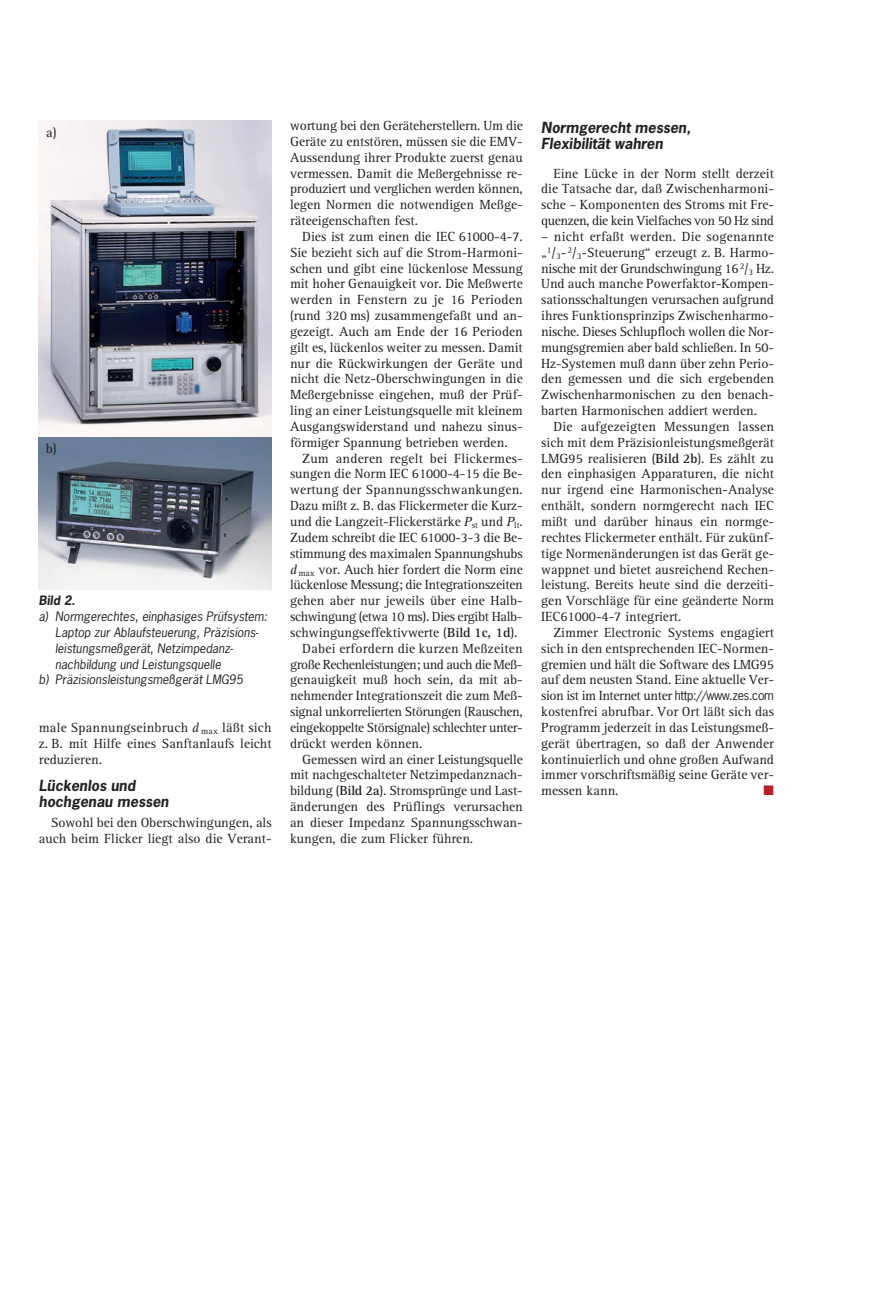
<style>
.page{position:relative;width:893px;height:1293px;background:#fff}
.page>*{position:absolute;margin:0;border:0;box-sizing:border-box;transform-origin:0 0}
.t1{font:italic 700 14.4px/15.9px "News Gothic";color:#231f20}
.t2{font:13.65px/15.9px "VDE Rotis Plain";color:#231f20;text-align:justify}
.t3{font:13.65px "VDE Rotis Plain";letter-spacing:-.03em;color:#231f20}
.t4{font:13.65px "VDE Rotis Plain";letter-spacing:-.025em;color:#231f20}
.t5{font:13.65px "VDE Rotis Plain";letter-spacing:-.02em;color:#231f20}
.t6{font:13.65px "Zapf Dingbats";color:#b62024}
.t7{font:italic 12.3px "News Gothic";color:#231f20}
.t8{font:italic 700 12.3px "News Gothic";color:#231f20}
.s1{font-family:"VDE Rotis";font-style:italic}
.s2{font-family:"VDE Rotis";font-weight:700}
.s3{font-family:"News Gothic";font-size:12.3px}
</style>
<div class="page">
<img style="left:39px;top:120px;width:232px;height:317px">
<svg style="left:39px;top:437px;width:232px;height:152px;background:#7e8995"></svg>
<p class="t2" style="left:46px;top:126px;width:12px">a)</p>
<p class="t2" style="left:46px;top:442px;width:12px">b)</p>
<p class="t8" style="left:39px;top:596px;width:38px">Bild 2.</p>
<p class="t7" style="left:39px;top:611px;width:230px">a) Normgerechtes, einphasiges Prüfsystem:</p>
<p class="t7" style="left:55px;top:627px;width:205px">Laptop zur Ablaufsteuerung, Präzisions-</p>
<p class="t7" style="left:55px;top:643px;width:179px">leistungsmeßgerät, Netzimpedanz-</p>
<p class="t7" style="left:55px;top:659px;width:167px">nachbildung und Leistungsquelle</p>
<p class="t7" style="left:39px;top:675px;width:206px">b) Präzisionsleistungsmeßgerät LMG95</p>
<p class="t2" style="left:39px;top:721px;width:234px">male Spannungseinbruch <span class="s1">d</span> <sub>max</sub> läßt sich z. B. mit Hilfe eines Sanftanlaufs leicht reduzieren.</p>
<p class="t1" style="left:39px;top:779px;width:131px">Lückenlos und hochgenau messen</p>
<p class="t2" style="left:39px;top:816px;width:234px;text-align:right">Sowohl bei den Oberschwingungen, als auch beim Flicker liegt also die Verant-</p>
<p class="t2" style="left:290px;top:119px;width:234px">wortung bei den Geräteherstellern. Um die Geräte zu entstören, müssen sie die EMV-Aussendung ihrer Produkte zuerst genau vermessen. Damit die Meßergebnisse re&shy;produziert und verglichen werden können, legen Normen die notwendigen Meßge&shy;räteeigenschaften fest.</p>
<p class="t2" style="left:290px;top:230px;width:234px;text-indent:12px">Dies ist zum einen die IEC 61000-4-7.<br>Sie bezieht sich auf die Strom-Harmoni&shy;schen und gibt eine lückenlose Messung mit hoher Genauigkeit vor. Die Meßwerte werden in Fenstern zu je 16 Perioden (rund 320 ms) zusammengefaßt und an&shy;gezeigt. Auch am Ende der 16 Perioden gilt es, lückenlos weiter zu messen. Damit nur die Rückwirkungen der Geräte und nicht die Netz-Oberschwingungen in die Meßergebnisse eingehen, muß der Prüf&shy;ling an einer Leistungsquelle mit kleinem Ausgangswiderstand und nahezu sinus&shy;förmiger Spannung betrieben werden.</p>
<p class="t2" style="left:302px;top:451px;width:222px">Zum anderen regelt bei Flickermes-</p>
<p class="t2" style="left:290px;top:467px;width:234px">sungen die Norm IEC 61000-4-15 die Be-</p>
<p class="t2" style="left:290px;top:483px;width:234px">wertung der Spannungsschwankungen.</p>
<p class="t2" style="left:290px;top:499px;width:234px">Dazu mißt z. B. das Flickermeter die Kurz-</p>
<p class="t2" style="left:290px;top:515px;width:234px">und die Langzeit-Flickerstärke <span class="s1">P</span><sub>st</sub> und <span class="s1">P</span><sub>lt</sub>.</p>
<p class="t2" style="left:290px;top:531px;width:234px">Zudem schreibt die IEC 61000-3-3 die Be-</p>
<p class="t2" style="left:290px;top:546px;width:234px">stimmung des maximalen Spannungshubs</p>
<p class="t2" style="left:290px;top:562px;width:234px"><span class="s1">d</span> <sub>max</sub> vor. Auch hier fordert die Norm eine</p>
<p class="t5" style="left:290px;top:580px;width:234px">lückenlose Messung; die Integrationszeiten</p>
<p class="t2" style="left:290px;top:594px;width:234px">gehen aber nur jeweils über eine Halb-</p>
<p class="t4" style="left:290px;top:612px;width:234px">schwingung (etwa 10 ms). Dies ergibt Halb-</p>
<p class="t2" style="left:290px;top:626px;width:229px">schwingungseffektivwerte (<span class="s2">Bild 1c, 1d</span>).</p>
<p class="t2" style="left:302px;top:642px;width:222px">Dabei erfordern die kurzen Meßzeiten</p>
<p class="t3" style="left:290px;top:659px;width:234px">große Rechenleistungen; und auch die Meß-</p>
<p class="t2" style="left:290px;top:673px;width:234px">genauigkeit muß hoch sein, da mit ab-</p>
<p class="t2" style="left:290px;top:689px;width:234px">nehmender Integrationszeit die zum Meß-</p>
<p class="t4" style="left:290px;top:707px;width:234px">signal unkorrelierten Störungen (Rauschen,</p>
<p class="t3" style="left:290px;top:722px;width:234px">eingekoppelte Störsignale) schlechter unter-</p>
<p class="t2" style="left:290px;top:737px;width:134px">drückt werden können.</p>
<p class="t2" style="left:302px;top:752px;width:222px">Gemessen wird an einer Leistungsquelle</p>
<p class="t2" style="left:290px;top:768px;width:234px">mit nachgeschalteter Netzimpedanznach-</p>
<p class="t2" style="left:290px;top:784px;width:234px">bildung (<span class="s2">Bild 2a</span>). Stromsprünge und Last-</p>
<p class="t2" style="left:290px;top:800px;width:234px">änderungen des Prüflings verursachen</p>
<p class="t2" style="left:290px;top:816px;width:234px">an dieser Impedanz Spannungsschwan-</p>
<p class="t2" style="left:290px;top:832px;width:185px">kungen, die zum Flicker führen.</p>
<p class="t1" style="left:541px;top:121px;width:151px">Normgerecht messen,<br>Flexibilität wahren</p>
<p class="t2" style="left:541px;top:166px;width:234px;text-indent:12px">Eine Lücke in der Norm stellt derzeit die Tatsache dar, daß Zwischenharmoni&shy;sche – Komponenten des Stroms mit Fre&shy;quenzen, die kein Vielfaches von 50 Hz sind</p>
<p class="t2" style="left:541px;top:230px;width:234px">– nicht erfaßt werden. Die sogenannte „<sup>1</sup>/<sub>3</sub>-<sup>2</sup>/<sub>3</sub>-Steuerung“ erzeugt z. B. Harmo&shy;nische mit der Grundschwingung 16<sup>2</sup>/<sub>3</sub> Hz.<br>Und auch manche Powerfaktor-Kompen&shy;sationsschaltungen verursachen aufgrund ihres Funktionsprinzips Zwischenharmo&shy;nische. Dieses Schlupfloch wollen die Nor&shy;mungsgremien aber bald schließen. In 50- Hz-Systemen muß dann über zehn Perio&shy;den gemessen und die sich ergebenden Zwischenharmonischen zu den benach&shy;barten Harmonischen addiert werden.</p>
<p class="t2" style="left:541px;top:420px;width:234px;text-indent:12px">Die aufgezeigten Messungen lassen sich mit dem Präzisionleistungsmeßgerät LMG95 realisieren (<span class="s2">Bild 2b</span>). Es zählt zu den einphasigen Apparaturen, die nicht nur irgend eine Harmonischen-Analyse enthält, sondern normgerecht nach IEC mißt und darüber hinaus ein normge&shy;rechtes Flickermeter enthält. Für zukünf&shy;tige Normenänderungen ist das Gerät ge&shy;wappnet und bietet ausreichend Rechen&shy;leistung. Bereits heute sind die derzeiti&shy;gen Vorschläge für eine geänderte Norm IEC61000-4-7 integriert.</p>
<p class="t2" style="left:541px;top:626px;width:234px;text-indent:12px">Zimmer Electronic Systems engagiert sich in den entsprechenden IEC-Normen&shy;gremien und hält die Software des LMG95 auf dem neusten Stand. Eine aktuelle Ver&shy;sion ist im Internet unter <span class="s3">http://www.zes.com </span>kostenfrei abrufbar. Vor Ort läßt sich das Programm jederzeit in das Leistungsmeß&shy;gerät übertragen, so daß der Anwender kontinuierlich und ohne großen Aufwand immer vorschriftsmäßig seine Geräte ver&shy;messen kann.</p>
<p class="t6" style="left:763px;top:784px;width:12px">■</p>
</div>
